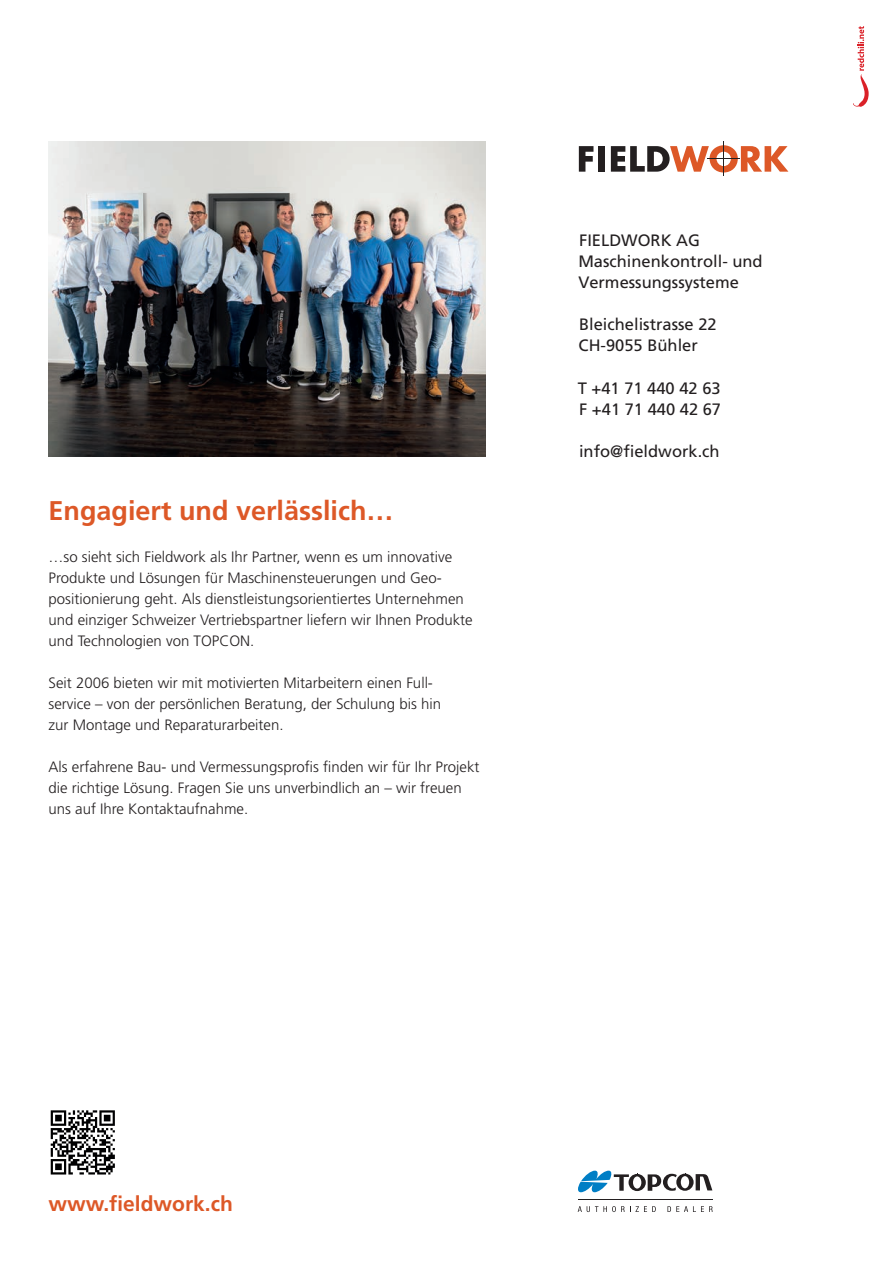
<style>
.page{position:relative;width:888px;height:1267px;background:#fff}
.page>*{position:absolute;margin:0;border:0;box-sizing:border-box;transform-origin:0 0}
.t1{font:700 27px "Frutiger";color:#dd5827}
.t2{font:700 21px "Frutiger";color:#dd5827}
.t3{font:16.5px/21px "Frutiger";color:#231f20}
.t4{font:300 15px/21px "Frutiger";color:#231f20}
.s1{font-family:"Frutiger LT Pro"}
</style>
<div class="page">
<svg style="left:579px;top:146px;width:14px;height:26px"></svg>
<div style="left:598px;top:146px;width:7px;height:26px;background:#231f20"></div>
<svg style="left:611px;top:145px;width:177px;height:27px"></svg>
<hr style="left:723px;top:142px;width:1px;height:34px;background:#231f20">
<hr style="left:707px;top:158px;width:33px;height:1px;background:#231f20">
<svg style="left:50px;top:1110px;width:61px;height:65px"></svg>
<svg style="left:51px;top:1110px;width:64px;height:64px"></svg>
<svg style="left:578px;top:1170px;width:134px;height:22px"></svg>
<svg style="left:578px;top:1206px;width:78px;height:5px"></svg>
<svg style="left:667px;top:1206px;width:46px;height:5px"></svg>
<hr style="left:578px;top:1199px;width:134px;height:1px;background:#231f20">
<img style="left:49px;top:142px;width:437px;height:315px">
<svg style="left:853px;top:26px;width:16px;height:81px"></svg>
<h1 class="t1" style="left:49px;top:494px;width:347px">Engagiert und verlässlich…</h1>
<p class="t4" style="left:49px;top:546px;width:426px">…so sieht sich Fieldwork als Ihr Partner, wenn es um innovative Produkte und Lösungen für Maschinensteuerungen und Geo&shy;positionierung geht. Als dienstleistungsorientiertes Unternehmen und einziger Schweizer Vertriebspartner liefern wir Ihnen Produkte und Technologien von TOPCON.</p>
<p class="t4" style="left:49px;top:672px;width:394px">Seit 2006 bieten wir mit motivierten Mitarbeitern einen Full&shy;service – von der persönlichen Beratung, der Schulung bis hin zur Montage und Reparaturarbeiten.</p>
<p class="t4" style="left:49px;top:756px;width:432px">Als erfahrene Bau- und Vermessungsprofis finden wir für Ihr Projekt die richtige Lösung. Fragen Sie uns unverbindlich an – wir freuen uns auf Ihre Kontaktaufnahme.</p>
<p class="t3" style="left:578px;top:230px;width:186px">FIELDWORK <span class="s1">AG<br></span>Maschinenkontroll- und<br>Vermessungssysteme</p>
<p class="t3" style="left:579px;top:314px;width:140px">Bleichelistrasse 22<br>CH-9055 Bühler</p>
<p class="t3" style="left:578px;top:378px;width:145px">T +41 71 440 42 63<br>F +41 71 440 42 67</p>
<p class="t3" style="left:579px;top:441px;width:142px">info@fieldwork.ch</p>
<h2 class="t2" style="left:49px;top:1191px;width:186px">www.fieldwork.ch</h2>
</div>
